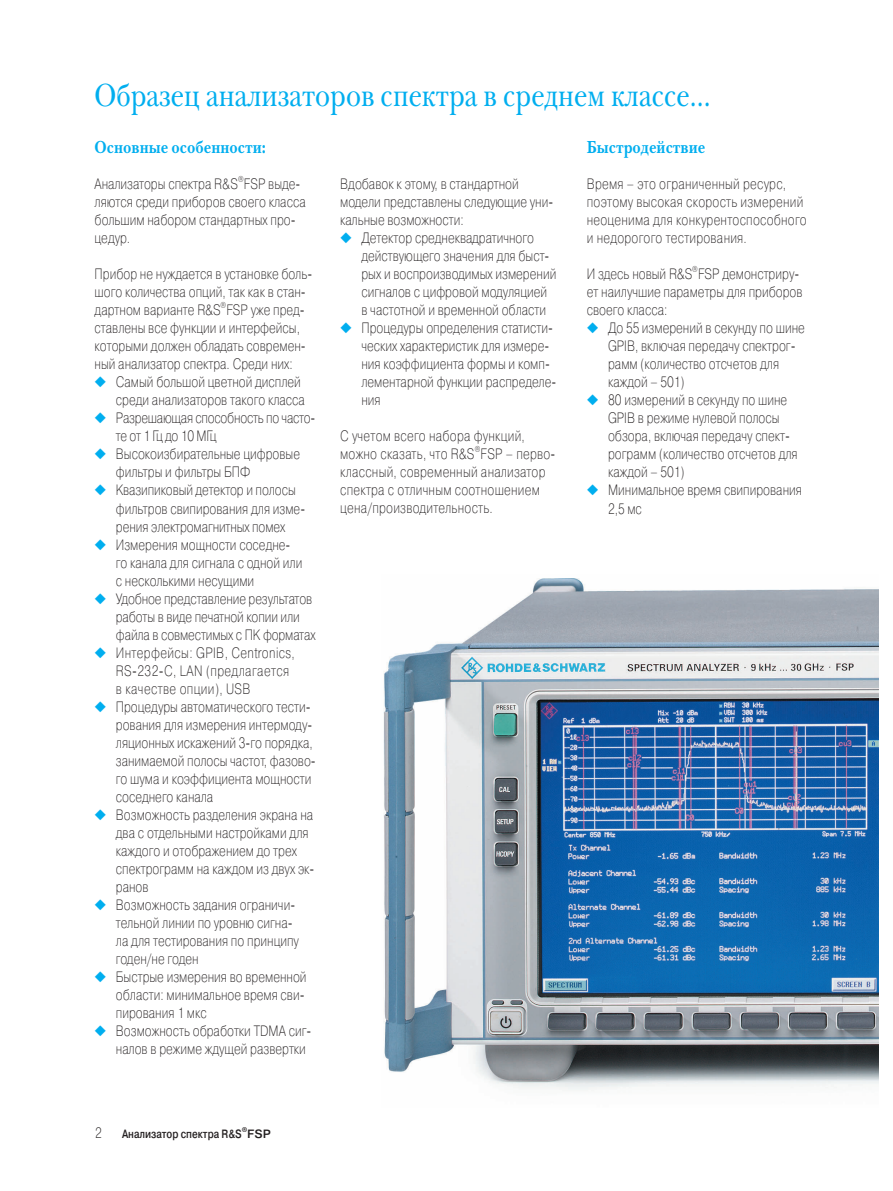
<style>
.page{position:relative;width:893px;height:1191px;background:#fff}
.page>*{position:absolute;margin:0;border:0;box-sizing:border-box;transform-origin:0 0}
.t1{font:33px "New Baskerville C";color:#00aeef;scale:.8 1}
.t2{font:700 18px "New Baskerville C";color:#00aeef;scale:.8 1}
.t3{font:15px/18px "Pragmatica Light C";color:#231f20;scale:.8 1}
.t4{font:15px/18px "Pragmatica Light C";letter-spacing:.02em;color:#231f20;scale:.8 1}
.t5{font:15px/18px "Pragmatica Light C";letter-spacing:.03em;color:#231f20;scale:.8 1}
.t6{font:15px/18px "Pragmatica Light C";letter-spacing:-.02em;color:#231f20;scale:.8 1}
.t7{font:700 12px "Pragmatica Light C";color:#231f20;scale:.8 1}
.t8{font:700 12px "Pragmatica Light C";color:#231f20}
.t9{font:8.7px "Pragmatica Light C";color:#231f20;scale:.8 1}
.t10{font:700 7.05px "Pragmatica Light C";color:#231f20}
.s1{color:#00aeef}
</style>
<div class="page">
<img style="left:383px;top:578px;width:495px;height:512px">
<h1 class="t1" style="left:95px;top:76px;width:772px">Образец анализаторов спектра в среднем классе...</h1>
<p class="t2" style="left:95px;top:137px;width:216px">Основные особенности:</p>
<p class="t3" style="left:95px;top:175px;width:259px">Анализаторы спектра R&amp;S FSP выде-</p>
<p class="t2" style="left:587px;top:137px;width:150px">Быстродействие</p>
<p class="t4" style="left:587px;top:175px;width:276px">Время – это ограниченный ресурс, поэтому высокая скорость измерений неоценима для конкурентоспособного и недорогого тестирования.</p>
<p class="t3" style="left:587px;top:265px;width:267px">И здесь новый R&amp;S FSP демонстриру-</p>
<p class="t9" style="left:238px;top:174px;width:8px">®</p>
<p class="t3" style="left:95px;top:193px;width:266px">ляются среди приборов своего класса большим набором стандартных про&shy;цедур.</p>
<p class="t3" style="left:95px;top:265px;width:274px">Прибор не нуждается в установке боль&shy;шого количества опций, так как в стан&shy;дартном варианте R&amp;S FSP уже пред-</p>
<p class="t3" style="left:340px;top:175px;width:268px">Вдобавок к этому, в стандартной модели представлены следующие уни&shy;кальные возможности:</p>
<p class="t3" style="left:361px;top:229px;width:245px;text-indent:-21px"><span class="s1">◆</span> Детектор среднеквадратичного действующего значения для быст&shy;рых и воспроизводимых измерений сигналов с цифровой модуляцией в частотной и временной области</p>
<p class="t3" style="left:361px;top:319px;width:245px;text-indent:-21px"><span class="s1">◆</span> Процедуры определения статисти&shy;ческих характеристик для измере&shy;ния коэффициента формы и комп&shy;лементарной функции распределе&shy;ния</p>
<p class="t4" style="left:340px;top:427px;width:271px">С учетом всего набора функций, можно сказать, что R&amp;S FSP – перво-</p>
<p class="t9" style="left:692px;top:264px;width:8px">®</p>
<p class="t3" style="left:587px;top:283px;width:271px">ет наилучшие параметры для приборов своего класса:</p>
<p class="t3" style="left:608px;top:319px;width:247px;text-indent:-21px"><span class="s1">◆</span> До 55 измерений в секунду по шине<br>GPIB, включая передачу спектрог&shy;рамм (количество отсчетов для каждой – 501)</p>
<p class="t3" style="left:608px;top:391px;width:238px;text-indent:-21px"><span class="s1">◆</span> 80 измерений в секунду по шине<br>GPIB в режиме нулевой полосы обзора, включая передачу спект&shy;рограмм (количество отсчетов для каждой – 501)</p>
<p class="t3" style="left:608px;top:481px;width:244px;text-indent:-21px"><span class="s1">◆</span> Минимальное время свипирования<br>2,5 мс</p>
<p class="t9" style="left:221px;top:300px;width:8px">®</p>
<p class="t3" style="left:95px;top:319px;width:265px">ставлены все функции и интерфейсы, которыми должен обладать современ&shy;ный анализатор спектра. Среди них:</p>
<p class="t3" style="left:95px;top:373px;width:265px;text-align:right"><span class="s1">◆</span> Самый большой цветной дисплей среди анализаторов такого класса</p>
<p class="t6" style="left:116px;top:409px;width:251px;text-indent:-21px"><span class="s1">◆</span> Разрешающая способность по часто&shy;те от 1 Гц до 10 МГц</p>
<p class="t3" style="left:116px;top:445px;width:232px;text-indent:-21px"><span class="s1">◆</span> Высокоизбирательные цифровые фильтры и фильтры БПФ</p>
<p class="t3" style="left:116px;top:481px;width:238px;text-indent:-21px"><span class="s1">◆</span> Квазипиковый детектор и полосы фильтров свипирования для изме&shy;рения электромагнитных помех</p>
<p class="t3" style="left:116px;top:535px;width:235px;text-indent:-21px"><span class="s1">◆</span> Измерения мощности соседне&shy;го канала для сигнала с одной или с несколькими несущими</p>
<p class="t3" style="left:116px;top:589px;width:251px;text-indent:-21px"><span class="s1">◆</span> Удобное представление результатов работы в виде печатной копии или файла в совместимых с ПК форматах</p>
<p class="t5" style="left:116px;top:643px;width:225px;text-indent:-21px"><span class="s1">◆</span> Интерфейсы: GPIB, Centronics,<br>RS-232-C, LAN (предлагается в качестве опции), USB</p>
<p class="t3" style="left:116px;top:697px;width:251px;text-indent:-21px"><span class="s1">◆</span> Процедуры автоматического тести&shy;рования для измерения интермоду&shy;ляционных искажений 3-го порядка, занимаемой полосы частот, фазово&shy;го шума и коэффициента мощности соседнего канала</p>
<p class="t3" style="left:116px;top:805px;width:250px;text-indent:-21px"><span class="s1">◆</span> Возможность разделения экрана на два с отдельными настройками для каждого и отображением до трех спектрограмм на каждом из двух эк&shy;ранов</p>
<p class="t3" style="left:116px;top:895px;width:230px;text-indent:-21px"><span class="s1">◆</span> Возможность задания ограничи&shy;тельной линии по уровню сигна&shy;ла для тестирования по принципу годен/не годен</p>
<p class="t3" style="left:116px;top:967px;width:240px;text-indent:-21px"><span class="s1">◆</span> Быстрые измерения во временной области: минимальное время сви&shy;пирования 1 мкс</p>
<p class="t3" style="left:116px;top:1021px;width:246px;text-indent:-21px"><span class="s1">◆</span> Возможность обработки TDMA сиг&shy;налов в режиме ждущей развертки</p>
<p class="t9" style="left:475px;top:444px;width:8px">®</p>
<p class="t4" style="left:340px;top:463px;width:258px">классный, современный анализатор спектра с отличным соотношением цена/производительность.</p>
<p class="t3" style="left:95px;top:1123px;width:10px">2</p>
<p class="t7" style="left:122px;top:1127px;width:151px">Анализатор спектра R&amp;S</p>
<p class="t10" style="left:242px;top:1125px;width:7px">®</p>
<p class="t8" style="left:247px;top:1127px;width:25px">FSP</p>
</div>
